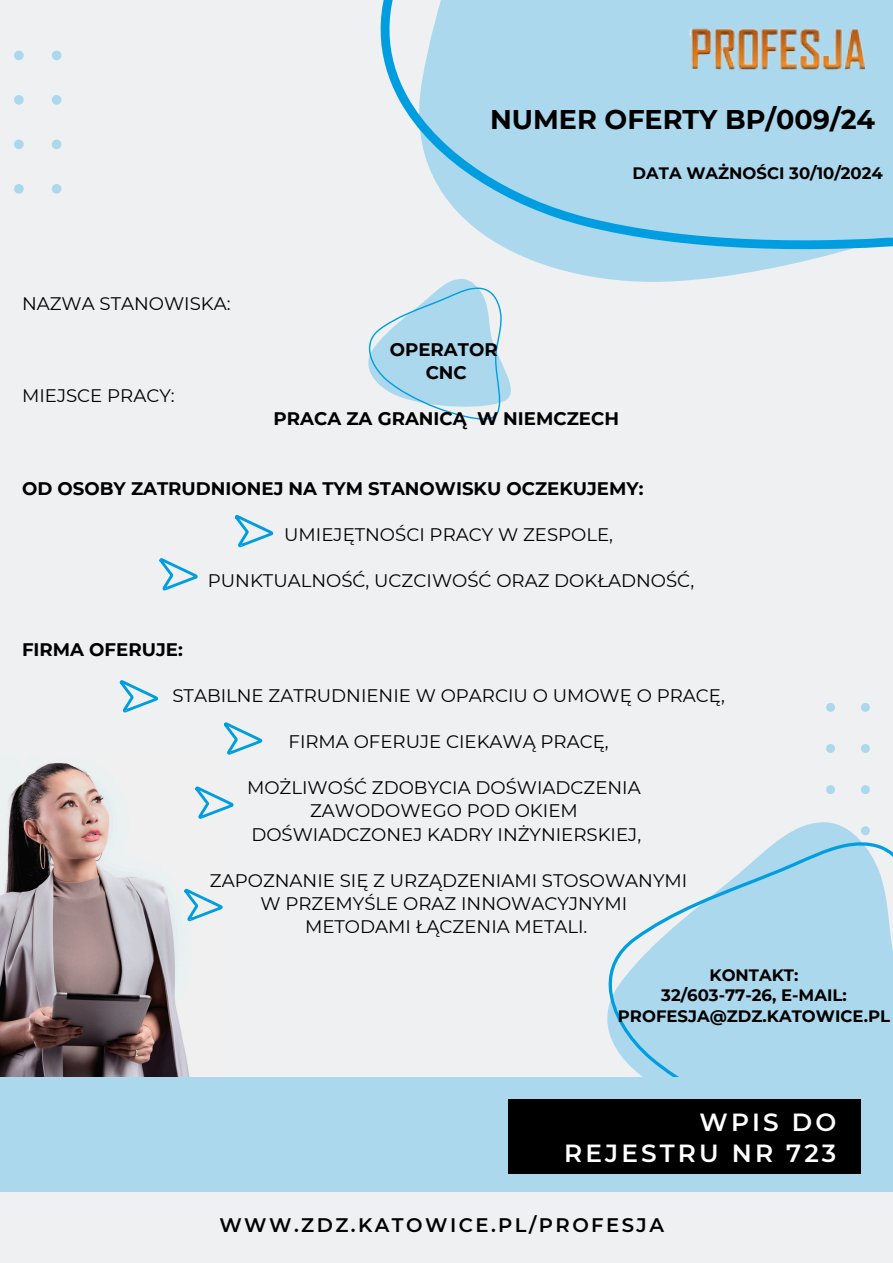
<style>
.page{position:relative;width:893px;height:1263px;background:#eef0f1}
.page>*{position:absolute;margin:0;border:0;box-sizing:border-box;transform-origin:0 0}
.t1{font:700 27px "Montserrat";color:#000}
.t2{font:600 24.75px/31.6px "Montserrat";letter-spacing:.125em;color:#fff;text-align:right}
.t3{font:600 19.58px "Montserrat";letter-spacing:.125em;color:#000}
.t4{font:18.15px/23.1px "Montserrat";color:#000;text-align:center}
.t5{font:700 18.15px/23.1px "Montserrat";color:#000;text-align:center}
.t6{font:700 16.5px/20.9px "Montserrat";color:#000;text-align:center}
</style>
<div class="page">
<img style="left:0;top:763px;width:190px;height:314px">
<svg style="left:14px;top:51px;width:47px;height:142px"></svg>
<svg style="left:607px;top:822px;width:286px;height:255px;fill:#abd8ed"></svg>
<svg style="left:826px;top:703px;width:67px;height:132px"></svg>
<div style="left:0;top:1077px;width:893px;height:115px;background:#abd8ed"></div>
<div style="left:508px;top:1099px;width:352px;height:75px;background:#000"></div>
<svg style="left:368px;top:0;width:525px;height:420px;fill:#abd8ed"></svg>
<img style="left:684px;top:24px;width:186px;height:53px">
<svg style="left:234px;top:514px;width:39px;height:34px"></svg>
<svg style="left:159px;top:558px;width:39px;height:33px"></svg>
<svg style="left:119px;top:680px;width:39px;height:33px"></svg>
<svg style="left:224px;top:722px;width:38px;height:33px"></svg>
<svg style="left:183px;top:888px;width:40px;height:34px"></svg>
<svg style="left:195px;top:786px;width:39px;height:33px"></svg>
<h3 class="t1" style="left:490px;top:103px;width:387px">NUMER OFERTY BP/009/24</h3>
<h3 class="t6" style="left:632px;top:163px;width:252px">DATA WAŻNOŚCI 30/10/2024</h3>
<h1 class="t4" style="left:22px;top:292px;width:210px">NAZWA STANOWISKA:</h1>
<p class="t4" style="left:22px;top:384px;width:154px">MIEJSCE PRACY:</p>
<p class="t5" style="left:390px;top:338px;width:109px">OPERATOR<br>CNC</p>
<p class="t5" style="left:274px;top:407px;width:347px">PRACA ZA GRANICĄ W NIEMCZECH</p>
<p class="t5" style="left:22px;top:476px;width:623px">OD OSOBY ZATRUDNIONEJ NA TYM STANOWISKU OCZEKUJEMY:</p>
<p class="t4" style="left:284px;top:523px;width:330px">UMIEJĘTNOŚCI PRACY W ZESPOLE,</p>
<h3 class="t4" style="left:208px;top:569px;width:488px">PUNKTUALNOŚĆ, UCZCIWOŚĆ ORAZ DOKŁADNOŚĆ,</h3>
<h3 class="t5" style="left:22px;top:638px;width:162px">FIRMA OFERUJE:</h3>
<h2 class="t4" style="left:172px;top:684px;width:554px">STABILNE ZATRUDNIENIE W OPARCIU O UMOWĘ O PRACĘ,</h2>
<h3 class="t4" style="left:288px;top:730px;width:322px">FIRMA OFERUJE CIEKAWĄ PRACĘ,</h3>
<h3 class="t4" style="left:247px;top:776px;width:395px">MOŻLIWOŚĆ ZDOBYCIA DOŚWIADCZENIA<br>ZAWODOWEGO POD OKIEM<br>DOŚWIADCZONEJ KADRY INŻYNIERSKIEJ,</h3>
<h2 class="t4" style="left:210px;top:868px;width:479px">ZAPOZNANIE SIĘ Z URZĄDZENIAMI STOSOWANYMI<br>W PRZEMYŚLE ORAZ INNOWACYJNYMI<br>METODAMI ŁĄCZENIA METALI.</h2>
<p class="t6" style="left:709px;top:964px;width:91px">KONTAKT:</p>
<p class="t6" style="left:618px;top:985px;width:274px">32/603-77-26, E-MAIL:<br>PROFESJA@ZDZ.KATOWICE.PL</p>
<h3 class="t2" style="left:564px;top:1106px;width:274px">WPIS DO<br>REJESTRU NR 723</h3>
<h3 class="t3" style="left:219px;top:1213px;width:446px">WWW.ZDZ.KATOWICE.PL/PROFESJA</h3>
</div>
